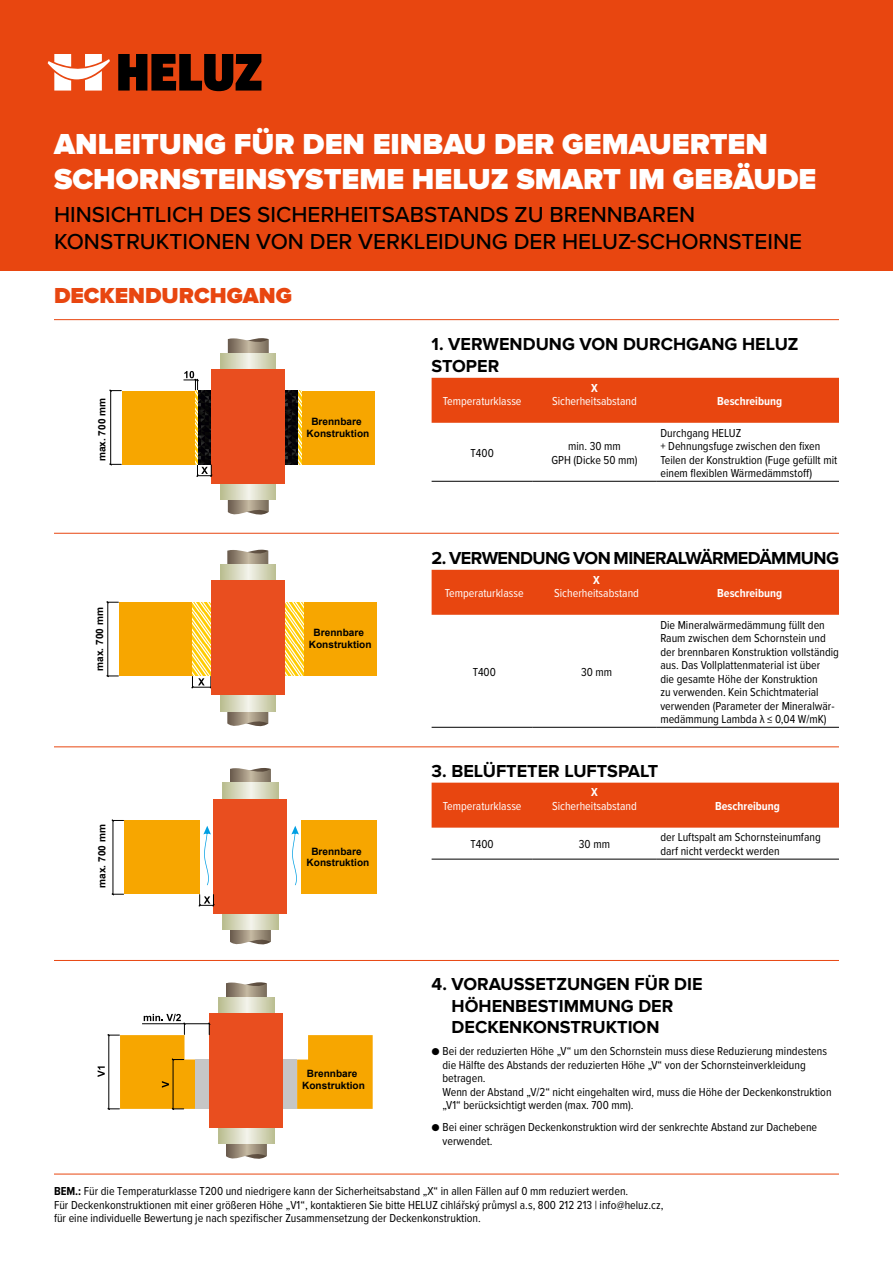
<style>
.page{position:relative;width:893px;height:1263px;background:#fff}
.page>*{position:absolute;margin:0;border:0;box-sizing:border-box;transform-origin:0 0}
.t1{font:900 30px/34.5px "Proxima Nova";color:#fff}
.t2{font:500 22.5px/27px "Proxima Nova";color:#000}
.t3{font:900 22.5px "Proxima Nova";color:#e84610}
.t4{font:700 18px/21.6px "Proxima Nova";color:#000}
.t5{font:700 18px "Proxima Nova";letter-spacing:-.035em;color:#000}
.t6{font:12px/13.5px "Proxima Nova Cond";color:#000}
.t7{font:12px "Proxima Nova Cond";color:#fff}
.t8{font:700 12px "Proxima Nova Cond";color:#fff}
.t9{font:700 10.05px/11.7px "Arial";color:#000;text-align:center}
.s1{font-weight:700}
</style>
<div class="page">
<div style="left:0;top:0;width:893px;height:270px;background:#e84610"></div>
<svg style="left:48px;top:54px;width:62px;height:37px"></svg>
<svg style="left:118px;top:54px;width:143px;height:37px"></svg>
<div style="left:432px;top:378px;width:407px;height:45px;background:#e84610"></div>
<hr style="left:432px;top:481px;width:101px;height:1px;background:#000">
<hr style="left:533px;top:481px;width:123px;height:1px;background:#000">
<hr style="left:656px;top:481px;width:183px;height:1px;background:#000">
<div style="left:432px;top:570px;width:407px;height:45px;background:#e84610"></div>
<hr style="left:432px;top:727px;width:101px;height:1px;background:#000">
<hr style="left:533px;top:727px;width:123px;height:1px;background:#000">
<hr style="left:656px;top:727px;width:183px;height:1px;background:#000">
<div style="left:432px;top:783px;width:407px;height:45px;background:#e84610"></div>
<hr style="left:432px;top:859px;width:101px;height:1px;background:#000">
<hr style="left:533px;top:859px;width:123px;height:1px;background:#000">
<hr style="left:656px;top:859px;width:183px;height:1px;background:#000">
<hr style="left:54px;top:319px;width:785px;height:1px;background:#e84610">
<hr style="left:54px;top:533px;width:785px;height:1px;background:#e84610">
<hr style="left:54px;top:746px;width:785px;height:1px;background:#e84610">
<hr style="left:54px;top:960px;width:785px;height:1px;background:#e84610">
<hr style="left:54px;top:1174px;width:785px;height:1px;background:#e84610">
<hr style="left:110px;top:391px;width:1px;height:73px;background:#000">
<svg style="left:110px;top:463px;width:11px;height:2px"></svg>
<div style="left:122px;top:391px;width:73px;height:73px;background:#f7a600"></div>
<svg style="left:228px;top:338px;width:40px;height:177px"></svg>
<svg style="left:221px;top:353px;width:55px;height:146px;background:#d7d3b9"></svg>
<svg style="left:198px;top:391px;width:13px;height:73px"></svg>
<div style="left:211px;top:369px;width:74px;height:114px;background:#e94e1f"></div>
<div style="left:301px;top:391px;width:74px;height:73px;background:#f7a600"></div>
<svg style="left:285px;top:391px;width:14px;height:73px"></svg>
<svg style="left:197px;top:465px;width:15px;height:11px"></svg>
<svg style="left:184px;top:371px;width:14px;height:20px"></svg>
<hr style="left:195px;top:391px;width:3px;height:73px;background:#bfbfbf">
<hr style="left:299px;top:391px;width:2px;height:73px;background:#bfbfbf">
<svg style="left:192px;top:676px;width:19px;height:12px"></svg>
<hr style="left:108px;top:602px;width:1px;height:74px;background:#000">
<svg style="left:107px;top:601px;width:11px;height:2px"></svg>
<svg style="left:107px;top:675px;width:11px;height:2px"></svg>
<div style="left:119px;top:602px;width:74px;height:74px;background:#f7a600"></div>
<svg style="left:228px;top:550px;width:40px;height:177px"></svg>
<svg style="left:220px;top:565px;width:56px;height:146px;background:#d6d3b8"></svg>
<div style="left:303px;top:602px;width:74px;height:74px;background:#f7a600"></div>
<svg style="left:285px;top:602px;width:18px;height:74px"></svg>
<div style="left:211px;top:581px;width:74px;height:114px;background:#e94e1f"></div>
<svg style="left:193px;top:602px;width:18px;height:74px"></svg>
<div style="left:124px;top:820px;width:76px;height:74px;background:#f7a600"></div>
<hr style="left:113px;top:820px;width:1px;height:74px;background:#000">
<svg style="left:230px;top:768px;width:41px;height:177px"></svg>
<svg style="left:223px;top:783px;width:55px;height:146px;background:#d7d4b8"></svg>
<div style="left:213px;top:799px;width:74px;height:114px;background:#e94e1f"></div>
<div style="left:301px;top:820px;width:76px;height:74px;background:#f7a600"></div>
<svg style="left:112px;top:893px;width:12px;height:2px"></svg>
<svg style="left:199px;top:894px;width:15px;height:12px"></svg>
<svg style="left:203px;top:826px;width:8px;height:59px"></svg>
<svg style="left:291px;top:826px;width:8px;height:59px"></svg>
<svg style="left:226px;top:982px;width:41px;height:177px"></svg>
<svg style="left:219px;top:997px;width:55px;height:147px;background:#d7d4b9"></svg>
<div style="left:209px;top:1013px;width:74px;height:114px;background:#e94e1f"></div>
<hr style="left:142px;top:1023px;width:67px;height:1px;background:#000">
<svg style="left:297px;top:1035px;width:76px;height:74px;background:#f7aa0e"></svg>
<svg style="left:208px;top:1023px;width:2px;height:12px"></svg>
<svg style="left:98px;top:1014px;width:98px;height:96px"></svg>
<div style="left:196px;top:1059px;width:13px;height:50px;background:#c6c6c6"></div>
<div style="left:283px;top:1059px;width:14px;height:50px;background:#c6c6c6"></div>
<h1 class="t1" style="left:54px;top:128px;width:764px">ANLEITUNG FÜR DEN EINBAU DER GEMAUERTEN<br>SCHORNSTEINSYSTEME HELUZ SMART IM GEBÄUDE</h1>
<h2 class="t2" style="left:54px;top:201px;width:749px">HINSICHTLICH DES SICHERHEITSABSTANDS ZU BRENNBAREN<br>KONSTRUKTIONEN VON DER VERKLEIDUNG DER HELUZ-SCHORNSTEINE</h2>
<h2 class="t3" style="left:54px;top:283px;width:239px">DECKENDURCHGANG</h2>
<p class="t9" style="left:96px;top:461px;width:65px;rotate:-90deg">max. 700 mm</p>
<p class="t9" style="left:94px;top:671px;width:65px;rotate:-90deg">max. 700 mm</p>
<p class="t9" style="left:96px;top:888px;width:65px;rotate:-90deg">max. 700 mm</p>
<p class="t9" style="left:307px;top:416px;width:64px">Brennbare<br>Konstruktion</p>
<p class="t9" style="left:309px;top:627px;width:64px">Brennbare<br>Konstruktion</p>
<p class="t9" style="left:307px;top:846px;width:64px">Brennbare<br>Konstruktion</p>
<p class="t9" style="left:302px;top:1068px;width:64px">Brennbare<br>Konstruktion</p>
<h3 class="t4" style="left:432px;top:334px;width:368px">1. VERWENDUNG VON DURCHGANG HELUZ<br>STOPER</h3>
<p class="t7" style="left:443px;top:392px;width:80px">Temperaturklasse</p>
<p class="t8" style="left:591px;top:379px;width:8px">X</p>
<p class="t7" style="left:552px;top:392px;width:86px">Sicherheitsabstand</p>
<p class="t8" style="left:717px;top:392px;width:66px">Beschreibung</p>
<p class="t6" style="left:471px;top:445px;width:25px">T400</p>
<p class="t6" style="left:551px;top:439px;width:88px;text-align:center">min. 30 mm<br>GPH (Dicke 50 mm)</p>
<p class="t6" style="left:660px;top:425px;width:178px">Durchgang HELUZ<br>+ Dehnungsfuge zwischen den fixen<br>Teilen der Konstruktion (Fuge gefüllt mit einem flexiblen Wärmedämmstoff)</p>
<h3 class="t5" style="left:432px;top:547px;width:409px">2. VERWENDUNG VON MINERALWÄRMEDÄMMUNG</h3>
<p class="t7" style="left:445px;top:584px;width:80px">Temperaturklasse</p>
<p class="t8" style="left:593px;top:571px;width:8px">X</p>
<p class="t7" style="left:554px;top:584px;width:86px">Sicherheitsabstand</p>
<p class="t8" style="left:717px;top:584px;width:66px">Beschreibung</p>
<p class="t6" style="left:473px;top:664px;width:25px">T400</p>
<p class="t6" style="left:581px;top:664px;width:33px">30 mm</p>
<p class="t6" style="left:660px;top:617px;width:180px">Die Mineralwärmedämmung füllt den Raum zwischen dem Schornstein und der brennbaren Konstruktion vollständig aus. Das Vollplattenmaterial ist über<br>die gesamte Höhe der Konstruktion<br>zu verwenden. Kein Schichtmaterial verwenden (Parameter der Mineralwär&shy;medämmung Lambda λ ≤ 0,04 W/mK)</p>
<h3 class="t4" style="left:432px;top:760px;width:228px">3. BELÜFTETER LUFTSPALT</h3>
<p class="t7" style="left:443px;top:797px;width:80px">Temperaturklasse</p>
<p class="t8" style="left:591px;top:783px;width:8px">X</p>
<p class="t7" style="left:552px;top:797px;width:86px">Sicherheitsabstand</p>
<p class="t8" style="left:715px;top:797px;width:66px">Beschreibung</p>
<p class="t6" style="left:471px;top:837px;width:25px">T400</p>
<p class="t6" style="left:579px;top:837px;width:33px">30 mm</p>
<p class="t6" style="left:660px;top:830px;width:162px">der Luftspalt am Schornsteinumfang darf nicht verdeckt werden</p>
<h3 class="t4" style="left:452px;top:974px;width:252px;text-indent:-20px">4. VORAUSSETZUNGEN FÜR DIE<br>HÖHENBESTIMMUNG DER<br>DECKENKONSTRUKTION</h3>
<p class="t6" style="left:442px;top:1044px;width:391px;text-indent:-11px">● Bei der reduzierten Höhe „V“ um den Schornstein muss diese Reduzierung mindestens die Hälfte des Abstands der reduzierten Höhe „V“ von der Schornsteinverkleidung betragen.<br>Wenn der Abstand „V/2“ nicht eingehalten wird, muss die Höhe der Deckenkonstruktion „V1“ berücksichtigt werden (max. 700 mm).</p>
<p class="t6" style="left:442px;top:1120px;width:376px;text-indent:-11px">● Bei einer schrägen Deckenkonstruktion wird der senkrechte Abstand zur Dachebene verwendet.</p>
<p class="t6" style="left:54px;top:1184px;width:611px"><span class="s1">BEM.:</span> Für die Temperaturklasse T200 und niedrigere kann der Sicherheitsabstand „X“ in allen Fällen auf 0 mm reduziert werden.<br>Für Deckenkonstruktionen mit einer größeren Höhe „V1“, kontaktieren Sie bitte HELUZ cihlářský průmysl a.s, 800 212 213 | info@heluz.cz, für eine individuelle Bewertung je nach spezifischer Zusammensetzung der Deckenkonstruktion.</p>
</div>
